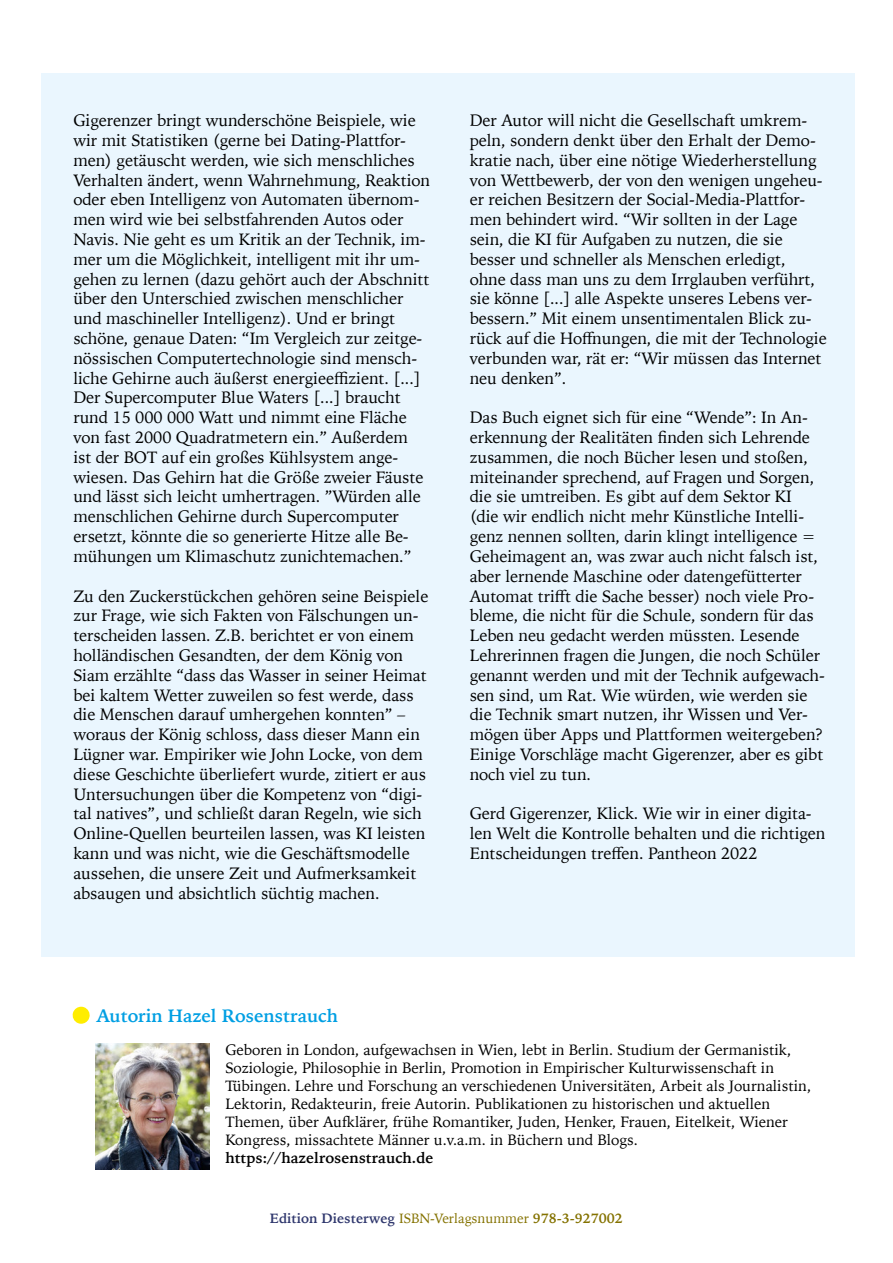
<style>
.page{position:relative;width:893px;height:1263px;background:#fff}
.page>*{position:absolute;margin:0;border:0;box-sizing:border-box;transform-origin:0 0}
.t1{font:700 18px "Iowan Old Style";letter-spacing:-.005em;color:#009fe3}
.t2{font:16.5px/19.8px "Iowan Old Style";letter-spacing:-.005em;color:#000}
.t3{font:15px/18px "Iowan Old Style";color:#000}
.t4{font:700 15px "Iowan Old Style";color:#000}
.t5{font:13.5px "Iowan Old Style";color:#847200}
.s1{font-weight:700;color:#2f376d}
.s2{font-weight:700}
</style>
<div class="page">
<div style="left:41px;top:74px;width:814px;height:883px;background:#eaf6fe"></div>
<svg style="left:72px;top:1007px;width:18px;height:17px"></svg>
<img style="left:96px;top:1043px;width:113px;height:126px">
<p class="t2" style="left:73px;top:110px;width:358px">Gigerenzer bringt wunderschöne Beispiele, wie wir mit Statistiken (gerne bei Dating-Plattfor&shy;men) getäuscht werden, wie sich menschliches Verhalten ändert, wenn Wahrnehmung, Reaktion oder eben Intelligenz von Automaten übernom&shy;men wird wie bei selbstfahrenden Autos oder Navis. Nie geht es um Kritik an der Technik, im&shy;mer um die Möglichkeit, intelligent mit ihr um&shy;gehen zu lernen (dazu gehört auch der Abschnitt über den Unterschied zwischen menschlicher und maschineller Intelligenz). Und er bringt schöne, genaue Daten: “Im Vergleich zur zeitge&shy;nössischen Computertechnologie sind mensch&shy;liche Gehirne auch äußerst energieeffizient. [...] Der Supercomputer Blue Waters [...] braucht rund 15 000 000 Watt und nimmt eine Fläche von fast 2000 Quadratmetern ein.” Außerdem<br>ist der BOT auf ein großes Kühlsystem ange&shy;wiesen. Das Gehirn hat die Größe zweier Fäuste und lässt sich leicht umhertragen. ”Würden alle menschlichen Gehirne durch Supercomputer ersetzt, könnte die so generierte Hitze alle Be&shy;mühungen um Klimaschutz zunichtemachen.”</p>
<p class="t2" style="left:73px;top:585px;width:357px">Zu den Zuckerstückchen gehören seine Beispiele zur Frage, wie sich Fakten von Fälschungen un&shy;terscheiden lassen. Z.B. berichtet er von einem holländischen Gesandten, der dem König von Siam erzählte “dass das Wasser in seiner Heimat bei kaltem Wetter zuweilen so fest werde, dass die Menschen darauf umhergehen konnten” – woraus der König schloss, dass dieser Mann ein Lügner war. Empiriker wie John Locke, von dem diese Geschichte überliefert wurde, zitiert er aus Untersuchungen über die Kompetenz von “digi&shy;tal natives”, und schließt daran Regeln, wie sich Online-Quellen beurteilen lassen, was KI leisten kann und was nicht, wie die Geschäftsmodelle aussehen, die unsere Zeit und Aufmerksamkeit absaugen und absichtlich süchtig machen.</p>
<p class="t2" style="left:470px;top:110px;width:359px">Der Autor will nicht die Gesellschaft umkrem&shy;peln, sondern denkt über den Erhalt der Demo&shy;kratie nach, über eine nötige Wiederherstellung von Wettbewerb, der von den wenigen ungeheu&shy;er reichen Besitzern der Social-Media-Plattfor&shy;men behindert wird. “Wir sollten in der Lage sein, die KI für Aufgaben zu nutzen, die sie besser und schneller als Menschen erledigt,<br>ohne dass man uns zu dem Irrglauben verführt, sie könne [...] alle Aspekte unseres Lebens ver&shy;bessern.” Mit einem unsentimentalen Blick zu&shy;rück auf die Hoffnungen, die mit der Technologie verbunden war, rät er: “Wir müssen das Internet neu denken”.</p>
<p class="t2" style="left:470px;top:407px;width:357px">Das Buch eignet sich für eine “Wende”: In An&shy;erkennung der Realitäten finden sich Lehrende zusammen, die noch Bücher lesen und stoßen, miteinander sprechend, auf Fragen und Sorgen, die sie umtreiben. Es gibt auf dem Sektor KI (die wir endlich nicht mehr Künstliche Intelli&shy;genz nennen sollten, darin klingt intelligence = Geheimagent an, was zwar auch nicht falsch ist, aber lernende Maschine oder datengefütterter Automat trifft die Sache besser) noch viele Pro&shy;bleme, die nicht für die Schule, sondern für das Leben neu gedacht werden müssten. Lesende Lehrerinnen fragen die Jungen, die noch Schüler genannt werden und mit der Technik aufgewach&shy;sen sind, um Rat. Wie würden, wie werden sie die Technik smart nutzen, ihr Wissen und Ver&shy;mögen über Apps und Plattformen weitergeben?<br>Einige Vorschläge macht Gigerenzer, aber es gibt noch viel zu tun.</p>
<p class="t2" style="left:470px;top:803px;width:357px">Gerd Gigerenzer, Klick. Wie wir in einer digita&shy;len Welt die Kontrolle behalten und die richtigen<br>Entscheidungen treffen. Pantheon 2022</p>
<p class="t1" style="left:97px;top:999px;width:243px">Autorin Hazel Rosenstrauch</p>
<p class="t3" style="left:225px;top:1040px;width:587px">Geboren in London, aufgewachsen in Wien, lebt in Berlin. Studium der Germanistik, Soziologie, Philosophie in Berlin, Promotion in Empirischer Kulturwissenschaft in Tübingen. Lehre und Forschung an verschiedenen Universitäten, Arbeit als Journalistin, Lektorin, Redakteurin, freie Autorin. Publikationen zu historischen und aktuellen Themen, über Aufklärer, frühe Romantiker, Juden, Henker, Frauen, Eitelkeit, Wiener Kongress, missachtete Männer u.v.a.m. in Büchern und Blogs.</p>
<p class="t4" style="left:225px;top:1144px;width:210px">https://hazelrosenstrauch.de</p>
<p class="t5" style="left:270px;top:1206px;width:355px"><span class="s1">Edition Diesterweg</span> ISBN-Verlagsnummer <span class="s2">978-3-927002</span></p>
</div>
